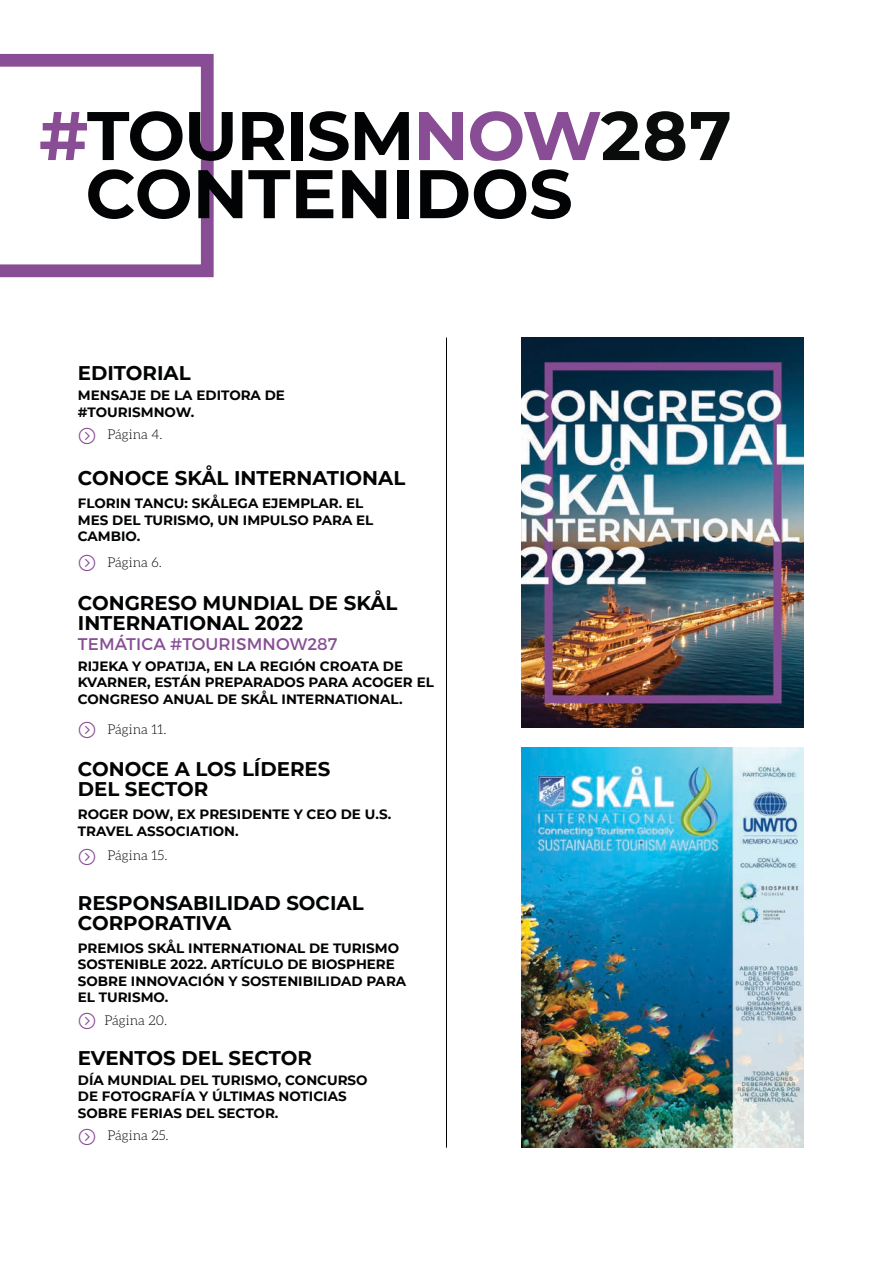
<style>
.page{position:relative;width:893px;height:1263px;background:#fff}
.page>*{position:absolute;margin:0;border:0;box-sizing:border-box;transform-origin:0 0}
.t1{font:700 68.55px "Montserrat";letter-spacing:-.015em;color:#020304}
.CONTENT_TIT_2{font:700 19.8px/19.8px "Montserrat";color:#020304}
.CONTENT_TIT_2-2{font:16.8px "Montserrat";letter-spacing:.01em;color:#884d95}
.CONTENT_TIT_2-3{font:700 13.5px/16.5px "Montserrat";color:#020304}
.Content_Page{font:300 13.5px "Aleo";color:#020304}
.s1{color:#884d95}
.s2{color:#090c0a}
</style>
<div class="page">
<svg style="left:0;top:54px;width:214px;height:223px"></svg>
<img style="left:521px;top:747px;width:283px;height:401px">
<hr style="left:446px;top:338px;width:1px;height:810px;background:#020304">
<img style="left:521px;top:338px;width:283px;height:390px">
<p class="t1" style="left:39px;top:86px;width:694px"><span class="s1">#</span>TOURISM<span class="s1">NOW</span><span class="s2">287</span></p>
<p class="t1" style="left:86px;top:144px;width:489px">CONTENIDOS</p>
<p class="CONTENT_TIT_2" style="left:78px;top:362px;width:114px">EDITORIAL</p>
<p class="CONTENT_TIT_2-3" style="left:78px;top:386px;width:209px">MENSAJE DE LA EDITORA DE</p>
<p class="CONTENT_TIT_2-3" style="left:78px;top:403px;width:118px">#TOURISMNOW.</p>
<p class="Content_Page" style="left:107px;top:427px;width:57px">Página 4.</p>
<p class="CONTENT_TIT_2" style="left:78px;top:467px;width:329px">CONOCE SKÅL INTERNATIONAL</p>
<p class="CONTENT_TIT_2-3" style="left:78px;top:494px;width:297px">FLORIN TANCU: SKÅLEGA EJEMPLAR. EL<br>MES DEL TURISMO, UN IMPULSO PARA EL<br>CAMBIO.</p>
<p class="Content_Page" style="left:107px;top:554px;width:56px">Página 6.</p>
<p class="CONTENT_TIT_2" style="left:78px;top:592px;width:321px">CONGRESO MUNDIAL DE SKÅL<br>INTERNATIONAL 2022</p>
<p class="CONTENT_TIT_2-2" style="left:78px;top:634px;width:261px">TEMÁTICA #TOURISMNOW287</p>
<p class="CONTENT_TIT_2-3" style="left:78px;top:657px;width:357px">RIJEKA Y OPATIJA, EN LA REGIÓN CROATA DE<br>KVARNER, ESTÁN PREPARADOS PARA ACOGER EL<br>CONGRESO ANUAL DE SKÅL INTERNATIONAL.</p>
<p class="Content_Page" style="left:107px;top:722px;width:61px">Página 11.</p>
<p class="CONTENT_TIT_2" style="left:78px;top:758px;width:254px">CONOCE A LOS LÍDERES</p>
<p class="CONTENT_TIT_2" style="left:78px;top:778px;width:132px">DEL SECTOR</p>
<p class="CONTENT_TIT_2-3" style="left:78px;top:806px;width:315px">ROGER DOW, EX PRESIDENTE Y CEO DE U.S.<br>TRAVEL ASSOCIATION.</p>
<p class="Content_Page" style="left:107px;top:848px;width:62px">Página 15.</p>
<p class="CONTENT_TIT_2" style="left:78px;top:892px;width:287px">RESPONSABILIDAD SOCIAL<br>CORPORATIVA</p>
<p class="CONTENT_TIT_2-3" style="left:78px;top:939px;width:330px">PREMIOS SKÅL INTERNATIONAL DE TURISMO<br>SOSTENIBLE 2022. ARTÍCULO DE BIOSPHERE<br>SOBRE INNOVACIÓN Y SOSTENIBILIDAD PARA<br>EL TURISMO.</p>
<p class="Content_Page" style="left:104px;top:1013px;width:64px">Página 20.</p>
<p class="CONTENT_TIT_2" style="left:78px;top:1047px;width:236px">EVENTOS DEL SECTOR</p>
<p class="CONTENT_TIT_2-3" style="left:78px;top:1071px;width:291px">DÍA MUNDIAL DEL TURISMO, CONCURSO<br>DE FOTOGRAFÍA Y ÚLTIMAS NOTICIAS<br>SOBRE FERIAS DEL SECTOR.</p>
<p class="Content_Page" style="left:107px;top:1128px;width:63px">Página 25.</p>
</div>
